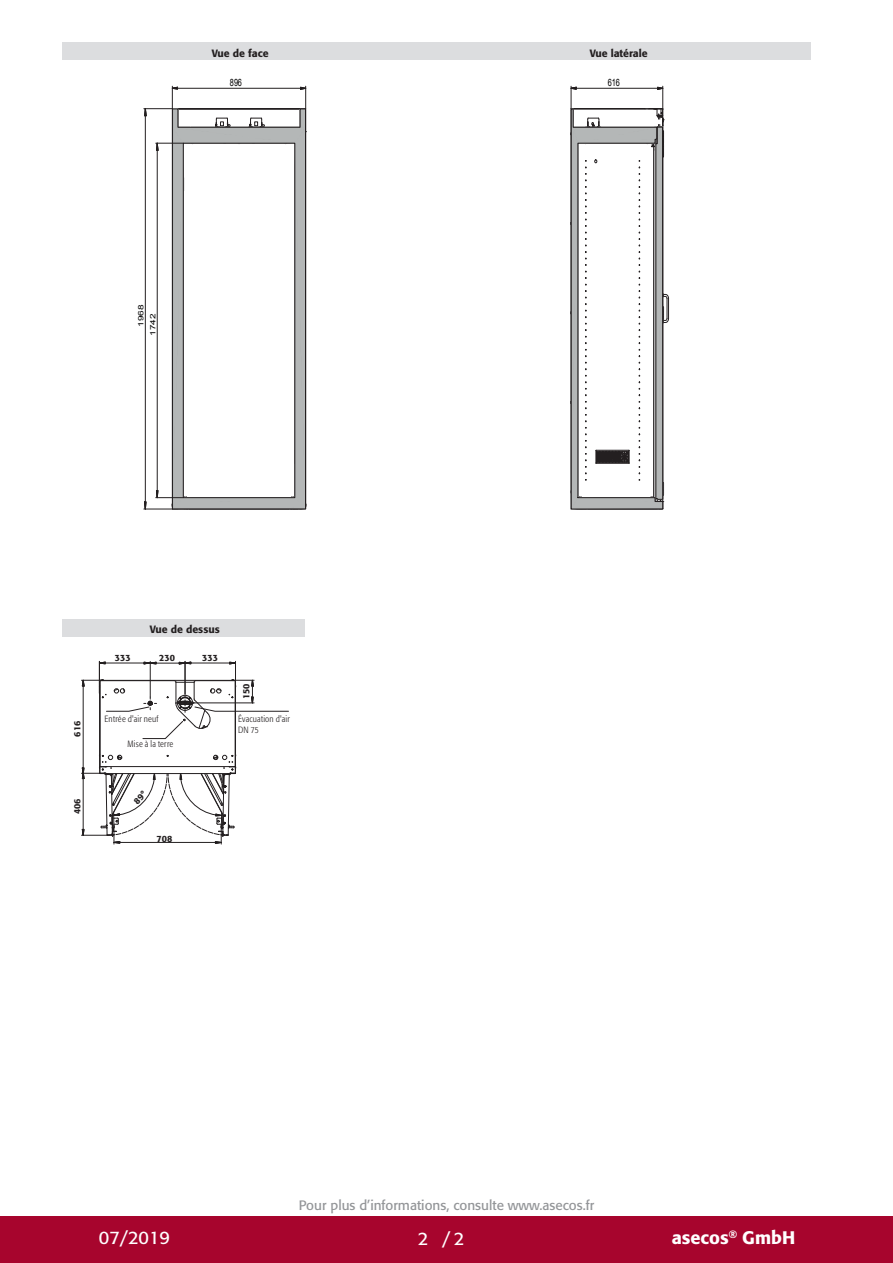
<style>
.page{position:relative;width:893px;height:1263px;background:#fff}
.page>*{position:absolute;margin:0;border:0;box-sizing:border-box;transform-origin:0 0}
.t1{font:500 18px "Formata Pro";color:#fff}
.t2{font:18px "Formata Pro";color:#fff}
.CB_AF_U4-Fachhaendle{font:13.5px "Formata Pro";color:#939598}
.t3{font:500 10.5px "Formata Pro";color:#231f20}
.t4{font:10.05px "Arial";letter-spacing:-.005em;color:#000001;scale:.73 1}
.t5{font:300 condensed 9px/10.5px "Formata Pro";letter-spacing:.025em;color:#231f20}
.t6{font:500 9px "Formata Pro";color:#231f20}
.t7{font:7.35px "Arial";letter-spacing:-.005em;color:#000001;scale:1.37 1}
</style>
<div class="page">
<div style="left:0;top:1216px;width:893px;height:47px;background:#a7052d"></div>
<div style="left:63px;top:43px;width:748px;height:17px;background:#dcdddf"></div>
<svg style="left:144px;top:86px;width:163px;height:424px"></svg>
<svg style="left:548px;top:42px;width:121px;height:468px"></svg>
<div style="left:63px;top:619px;width:242px;height:17px;background:#dcdddf"></div>
<svg style="left:81px;top:661px;width:208px;height:183px"></svg>
<p class="t3" style="left:212px;top:46px;width:58px">Vue de face</p>
<p class="t3" style="left:590px;top:47px;width:60px">Vue latérale</p>
<p class="t4" style="left:230px;top:76px;width:18px">896</p>
<p class="t4" style="left:608px;top:76px;width:18px">616</p>
<p class="t7" style="left:136px;top:327px;width:18px;rotate:-90deg">1968</p>
<p class="t7" style="left:148px;top:336px;width:18px;rotate:-90deg">1742</p>
<p class="t6" style="left:72px;top:736px;width:17px;rotate:-90deg">616</p>
<p class="t6" style="left:72px;top:814px;width:17px;rotate:-90deg">406</p>
<p class="t6" style="left:115px;top:652px;width:17px">333</p>
<p class="t3" style="left:150px;top:622px;width:71px">Vue de dessus</p>
<p class="t6" style="left:159px;top:652px;width:17px">230</p>
<p class="t6" style="left:202px;top:652px;width:17px">333</p>
<p class="t6" style="left:241px;top:699px;width:17px;rotate:-90deg">150</p>
<p class="t5" style="left:105px;top:714px;width:55px">Entrée d'air neuf</p>
<p class="t5" style="left:238px;top:714px;width:53px">Évacuation d'air<br>DN 75</p>
<p class="t5" style="left:128px;top:739px;width:47px">Mise à la terre</p>
<p class="t6" style="left:157px;top:832px;width:17px">708</p>
<p class="CB_AF_U4-Fachhaendle" style="left:299px;top:1196px;width:297px">Pour plus d’informations, consulte www.asecos.fr</p>
<p class="t2" style="left:99px;top:1225px;width:73px">07/2019</p>
<p class="t2" style="left:418px;top:1227px;width:12px">2</p>
<p class="t2" style="left:442px;top:1227px;width:23px">/2</p>
<h1 class="t1" style="left:672px;top:1225px;width:125px">asecos<sup>®</sup> GmbH</h1>
</div>
